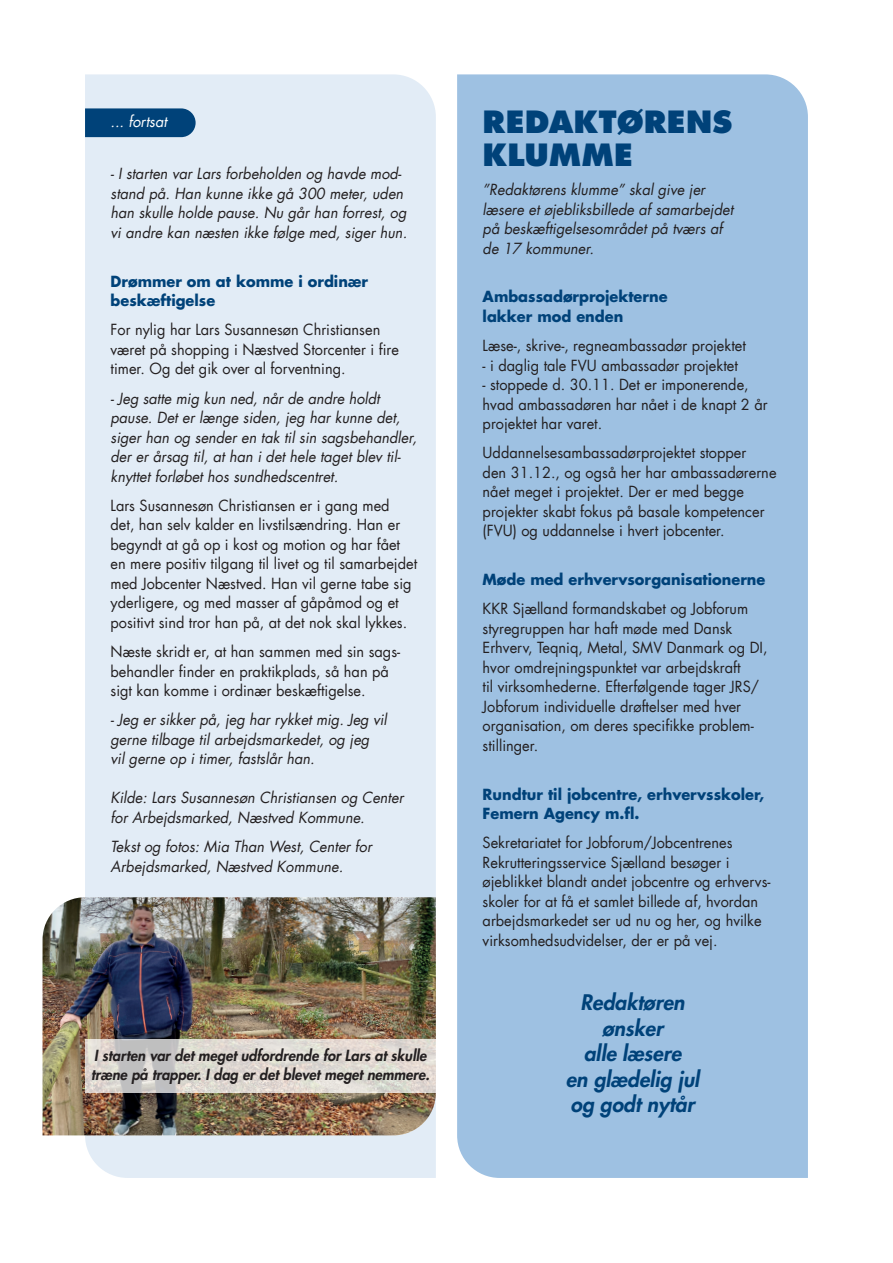
<style>
.page{position:relative;width:893px;height:1263px;background:#fff}
.page>*{position:absolute;margin:0;border:0;box-sizing:border-box;transform-origin:0 0}
.Overskrift_-_Nyt_des{font:800 30px "Futura LT";letter-spacing:.005em;color:#004279}
.Underoverskrift_-_Ny{font:italic 800 21px/25.5px "Futura LT";color:#004279;text-align:center}
.Brødtekst_-_Nyt_desi{font:15px/19.5px "Futura LT";color:#231f20}
.Kildeangivelse_-_Nyt{font:italic 15px/19.5px "Futura LT";color:#231f20}
.Brødtekst_-_Nyt_desi-2{font:italic 15px/19.5px "Futura LT";color:#231f20}
.Mellemrubrik_-_Nyt_d{font:700 15px/19.5px "Futura LT";color:#004279}
.Billedtekst_-_Nyt_de{font:italic 800 15px/19.5px "Futura LT";color:#231f20}
.Kildeangivelse_-_Nyt-2{font:italic 15px "Futura LT";color:#fff}
</style>
<div class="page">
<div style="left:85px;top:74px;width:351px;height:1104px;background:#e2ecf6"></div>
<svg style="left:85px;top:108px;width:111px;height:29px;background:#0a497e"></svg>
<div style="left:457px;top:74px;width:351px;height:1104px;background:#9ec1e2"></div>
<img style="left:43px;top:897px;width:393px;height:238px">
<svg style="left:85px;top:1040px;width:351px;height:53px;background:#dbd6d0"></svg>
<p class="Kildeangivelse_-_Nyt-2" style="left:111px;top:112px;width:58px">... fortsat</p>
<h1 class="Overskrift_-_Nyt_des" style="left:483px;top:102px;width:251px">REDAKTØRENS</h1>
<h1 class="Overskrift_-_Nyt_des" style="left:483px;top:135px;width:152px">KLUMME</h1>
<p class="Kildeangivelse_-_Nyt" style="left:483px;top:180px;width:252px">”Redaktørens klumme” skal give jer læsere et øjebliksbillede af samarbejdet på beskæftigelsesområdet på tværs af de 17 kommuner.</p>
<h3 class="Mellemrubrik_-_Nyt_d" style="left:483px;top:287px;width:186px">Ambassadørprojekterne lakker mod enden</h3>
<p class="Brødtekst_-_Nyt_desi" style="left:483px;top:336px;width:265px">Læse-, skrive-, regneambassadør projektet</p>
<p class="Brødtekst_-_Nyt_desi" style="left:483px;top:355px;width:257px">- i daglig tale FVU ambassadør projektet</p>
<p class="Brødtekst_-_Nyt_desi" style="left:483px;top:375px;width:286px">- stoppede d. 30.11. Det er imponerende, hvad ambassadøren har nået i de knapt 2 år projektet har varet.</p>
<p class="Brødtekst_-_Nyt_desi" style="left:483px;top:443px;width:295px">Uddannelsesambassadørprojektet stopper<br>den 31.12., og også her har ambassadørerne nået meget i projektet. Der er med begge projekter skabt fokus på basale kompetencer (FVU) og uddannelse i hvert jobcenter.</p>
<h3 class="Mellemrubrik_-_Nyt_d" style="left:483px;top:569px;width:284px">Møde med erhvervsorganisationerne</h3>
<p class="Brødtekst_-_Nyt_desi" style="left:483px;top:599px;width:286px">KKR Sjælland formandskabet og Jobforum styregruppen har haft møde med Dansk Erhverv, Teqniq, Metal, SMV Danmark og DI, hvor omdrejningspunktet var arbejdskraft<br>til virksomhederne. Efterfølgende tager JRS/ Jobforum individuelle drøftelser med hver organisation, om deres specifikke problem&shy;stillinger.</p>
<h3 class="Mellemrubrik_-_Nyt_d" style="left:483px;top:784px;width:283px">Rundtur til jobcentre, erhvervsskoler,<br>Femern Agency m.fl.</h3>
<p class="Brødtekst_-_Nyt_desi" style="left:483px;top:833px;width:289px">Sekretariatet for Jobforum/Jobcentrenes Rekrutteringsservice Sjælland besøger i øjeblikket blandt andet jobcentre og erhvervs&shy;skoler for at få et samlet billede af, hvordan arbejdsmarkedet ser ud nu og her, og hvilke virksomhedsudvidelser, der er på vej.</p>
<p class="Brødtekst_-_Nyt_desi-2" style="left:111px;top:164px;width:298px">- I starten var Lars forbeholden og havde mod&shy;stand på. Han kunne ikke gå 300 meter, uden han skulle holde pause. Nu går han forrest, og vi andre kan næsten ikke følge med, siger hun.</p>
<h3 class="Mellemrubrik_-_Nyt_d" style="left:111px;top:271px;width:259px">Drømmer om at komme i ordinær beskæftigelse</h3>
<p class="Brødtekst_-_Nyt_desi" style="left:111px;top:320px;width:290px">For nylig har Lars Susannesøn Christiansen været på shopping i Næstved Storcenter i fire timer. Og det gik over al forventning.</p>
<p class="Brødtekst_-_Nyt_desi-2" style="left:111px;top:388px;width:308px">- Jeg satte mig kun ned, når de andre holdt pause. Det er længe siden, jeg har kunne det, siger han og sender en tak til sin sagsbehandler, der er årsag til, at han i det hele taget blev til&shy;knyttet forløbet hos sundhedscentret.</p>
<p class="Brødtekst_-_Nyt_desi" style="left:111px;top:496px;width:308px">Lars Susannesøn Christiansen er i gang med det, han selv kalder en livstilsændring. Han er begyndt at gå op i kost og motion og har fået en mere positiv tilgang til livet og til samarbejdet med Jobcenter Næstved. Han vil gerne tabe sig yderligere, og med masser af gåpåmod og et positivt sind tror han på, at det nok skal lykkes.</p>
<p class="Brødtekst_-_Nyt_desi" style="left:111px;top:642px;width:291px">Næste skridt er, at han sammen med sin sags&shy;behandler finder en praktikplads, så han på sigt kan komme i ordinær beskæftigelse.</p>
<p class="Kildeangivelse_-_Nyt" style="left:111px;top:710px;width:278px">- Jeg er sikker på, jeg har rykket mig. Jeg vil gerne tilbage til arbejdsmarkedet, og jeg vil gerne op i timer, fastslår han.</p>
<p class="Kildeangivelse_-_Nyt" style="left:111px;top:788px;width:294px">Kilde: Lars Susannesøn Christiansen og Center for Arbejdsmarked, Næstved Kommune.</p>
<p class="Kildeangivelse_-_Nyt" style="left:111px;top:837px;width:263px">Tekst og fotos: Mia Than West, Center for<br>Arbejdsmarked, Næstved Kommune.</p>
<h4 class="Billedtekst_-_Nyt_de" style="left:91px;top:1046px;width:340px">I starten var det meget udfordrende for Lars at skulle træne på trapper. I dag er det blevet meget nemmere.</h4>
<h2 class="Underoverskrift_-_Ny" style="left:566px;top:990px;width:135px">Redaktøren ønsker<br>alle læsere<br>en glædelig jul og godt nytår</h2>
</div>
